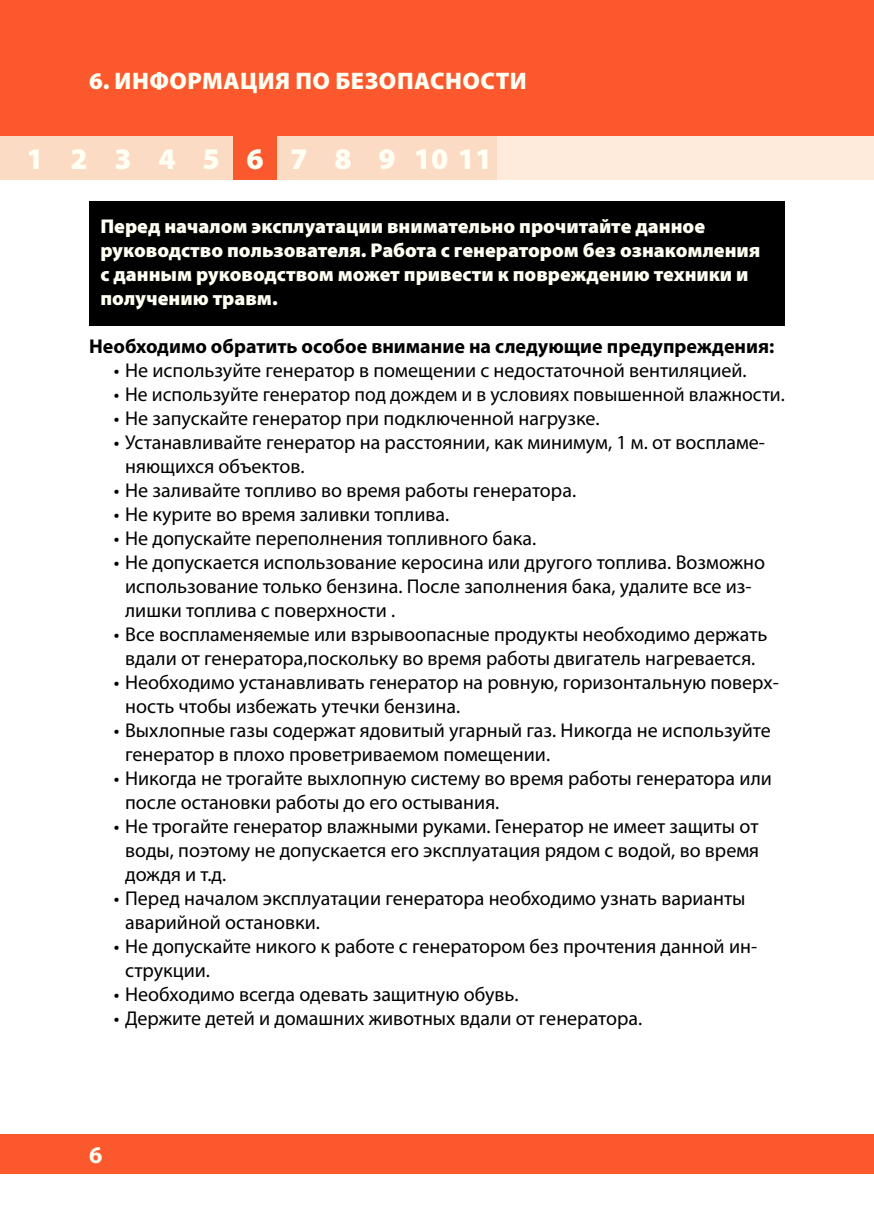
<style>
.page{position:relative;width:874px;height:1225px;background:#fff}
.page>*{position:absolute;margin:0;border:0;box-sizing:border-box;transform-origin:0 0}
.t1{font:900 30px "Myriad Pro";letter-spacing:.89em;color:#fffff4}
.t2{font:900 24px "Myriad Pro";letter-spacing:.02em;color:#fffff4}
.t3{font:700 24px "Myriad Pro";color:#fffff4}
.t4{font:20px/24px "Myriad Pro";color:#000}
.t5{font:900 20px/24px "Myriad Pro";color:#fffff4}
.t6{font:700 20px "Myriad Pro";color:#000}
</style>
<div class="page">
<div style="left:0;top:0;width:873px;height:136px;background:#fc582d"></div>
<div style="left:0;top:1134px;width:873px;height:40px;background:#fc582d"></div>
<div style="left:89px;top:201px;width:695px;height:125px;background:#000"></div>
<div style="left:365px;top:136px;width:508px;height:44px;background:#feebdb"></div>
<div style="left:0;top:136px;width:57px;height:44px;background:#fcdbc5"></div>
<div style="left:57px;top:136px;width:44px;height:44px;background:#fcdbc5"></div>
<div style="left:101px;top:136px;width:44px;height:44px;background:#fcdbc5"></div>
<div style="left:145px;top:136px;width:44px;height:44px;background:#fcdbc5"></div>
<div style="left:189px;top:136px;width:44px;height:44px;background:#fcdbc5"></div>
<div style="left:233px;top:136px;width:44px;height:44px;background:#fc582d"></div>
<div style="left:277px;top:136px;width:44px;height:44px;background:#fcdbc5"></div>
<div style="left:321px;top:136px;width:44px;height:44px;background:#fcdbc5"></div>
<div style="left:365px;top:136px;width:44px;height:44px;background:#fcdbc5"></div>
<div style="left:409px;top:136px;width:44px;height:44px;background:#fcdbc5"></div>
<div style="left:453px;top:136px;width:43px;height:44px;background:#fcdbc5"></div>
<p class="t2" style="left:89px;top:69px;width:439px">6. ИНФОРМАЦИЯ ПО БЕЗОПАСНОСТИ</p>
<h1 class="t1" style="left:27px;top:144px;width:467px">1234567891011</h1>
<p class="t5" style="left:100px;top:215px;width:661px">Перед началом эксплуатации внимательно прочитайте данное руководство пользователя. Работа с генератором без ознакомления с данным руководством может привести к повреждению техники и получению травм.</p>
<p class="t6" style="left:89px;top:339px;width:686px">Необходимо обратить особое внимание на следующие предупреждения:</p>
<p class="t4" style="left:114px;top:359px;width:634px">• Не используйте генератор в помещении с недостаточной вентиляцией.</p>
<p class="t4" style="left:114px;top:383px;width:672px">• Не используйте генератор под дождем и в условиях повышенной влажности.</p>
<p class="t4" style="left:114px;top:407px;width:487px">• Не запускайте генератор при подключенной нагрузке.</p>
<p class="t4" style="left:125px;top:431px;width:641px;text-indent:-11px">• Устанавливайте генератор на расстоянии, как минимум, 1 м. от воспламе&shy;няющихся объектов.</p>
<p class="t4" style="left:114px;top:479px;width:463px">• Не заливайте топливо во время работы генератора.</p>
<p class="t4" style="left:114px;top:503px;width:337px">• Не курите во время заливки топлива.</p>
<p class="t4" style="left:114px;top:527px;width:424px">• Не допускайте переполнения топливного бака.</p>
<p class="t4" style="left:125px;top:551px;width:641px;text-indent:-11px">• Не допускается использование керосина или другого топлива. Возможно использование только бензина. После заполнения бака, удалите все из&shy;лишки топлива с поверхности .</p>
<p class="t4" style="left:114px;top:623px;width:654px;text-align:center">• Все воспламеняемые или взрывоопасные продукты необходимо держать вдали от генератора,поскольку во время работы двигатель нагревается.</p>
<p class="t4" style="left:125px;top:671px;width:655px;text-indent:-11px">• Необходимо устанавливать генератор на ровную, горизонтальную поверх&shy;ность чтобы избежать утечки бензина.</p>
<p class="t4" style="left:125px;top:719px;width:646px;text-indent:-11px">• Выхлопные газы содержат ядовитый угарный газ. Никогда не используйте генератор в плохо проветриваемом помещении.</p>
<p class="t4" style="left:125px;top:767px;width:648px;text-indent:-11px">• Никогда не трогайте выхлопную систему во время работы генератора или после остановки работы до его остывания.</p>
<p class="t4" style="left:125px;top:815px;width:635px;text-align:justify;text-indent:-11px">• Не трогайте генератор влажными руками. Генератор не имеет защиты от воды, поэтому не допускается его эксплуатация рядом с водой, во время дождя и т.д.</p>
<p class="t4" style="left:125px;top:887px;width:621px;text-indent:-11px">• Перед началом эксплуатации генератора необходимо узнать варианты аварийной остановки.</p>
<p class="t4" style="left:125px;top:935px;width:633px;text-indent:-11px">• Не допускайте никого к работе с генератором без прочтения данной ин&shy;струкции.</p>
<p class="t4" style="left:114px;top:983px;width:406px">• Необходимо всегда одевать защитную обувь.</p>
<p class="t4" style="left:114px;top:1007px;width:529px">• Держите детей и домашних животных вдали от генератора.</p>
<p class="t3" style="left:89px;top:1146px;width:15px">6</p>
</div>
